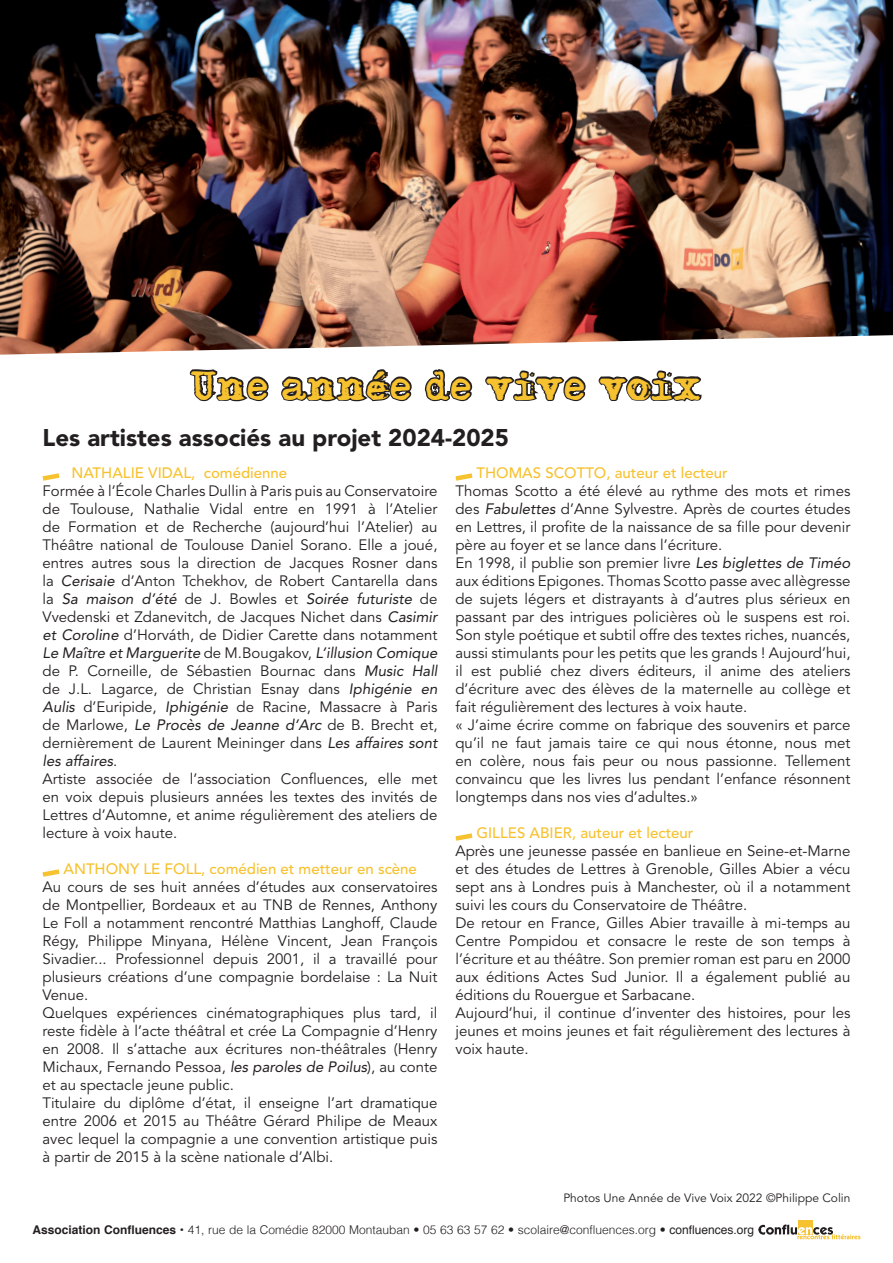
<style>
.page{position:relative;width:893px;height:1263px;background:#fff}
.page>*{position:absolute;margin:0;border:0;box-sizing:border-box;transform-origin:0 0}
.t1{font:36px "Adler";color:#f7c22f}
.t2{font:900 24px "Avenir LT Std";color:#231f20}
.t3{font:15px/18px "Avenir LT Std";color:#231f20}
.t4{font:500 15px "Avenir LT Std";color:#f7c22f}
.t5{font:300 12px "Helvetica";color:#231f20}
.t6{font:12px "Avenir LT Std";color:#231f20}
.s1{font-style:italic}
.s2{font-weight:700}
.s3{font-weight:400}
</style>
<div class="page">
<div style="left:798px;top:1220px;width:14px;height:15px;background:#f7c22f"></div>
<svg style="left:758px;top:1224px;width:103px;height:15px"></svg>
<svg style="left:189px;top:369px;width:80px;height:33px"></svg>
<svg style="left:281px;top:369px;width:131px;height:33px"></svg>
<svg style="left:424px;top:369px;width:49px;height:33px"></svg>
<svg style="left:485px;top:370px;width:101px;height:32px"></svg>
<svg style="left:598px;top:370px;width:104px;height:32px"></svg>
<svg style="left:42px;top:473px;width:18px;height:8px"></svg>
<svg style="left:42px;top:869px;width:18px;height:8px"></svg>
<svg style="left:455px;top:473px;width:18px;height:8px"></svg>
<svg style="left:455px;top:833px;width:18px;height:8px"></svg>
<img style="left:0;top:0;width:893px;height:355px">
<h1 class="t1" style="left:191px;top:371px;width:512px">Une année de vive voix</h1>
<h2 class="t2" style="left:43px;top:423px;width:468px">Les artistes associés au projet 2024-2025</h2>
<p class="t4" style="left:72px;top:464px;width:96px">Nathalie VIdal</p>
<p class="t4" style="left:191px;top:464px;width:97px">, comédienne</p>
<p class="t3" style="left:43px;top:482px;width:396px">Formée à l’École Charles Dullin à Paris puis au Conservatoire de Toulouse, Nathalie Vidal entre en 1991 à l’Atelier de Formation et de Recherche (aujourd’hui l’Atelier) au Théâtre national de Toulouse Daniel Sorano. Elle a joué, entres autres sous la direction de Jacques Rosner dans la <span class="s1">Cerisaie</span> d’Anton Tchekhov, de Robert Cantarella dans la <span class="s1">Sa maison d’été</span> de J. Bowles et <span class="s1">Soirée futuriste</span> de Vvedenski et Zdanevitch, de Jacques Nichet dans <span class="s1">Casimir et Coroline</span> d’Horváth, de Didier Carette dans notamment <span class="s1">Le Maître et Marguerite</span> de M.Bougakov, <span class="s1">L’illusion Comique </span>de P. Corneille, de Sébastien Bournac dans <span class="s1">Music Hall </span>de J.L. Lagarce, de Christian Esnay dans <span class="s1">Iphigénie en Aulis</span> d’Euripide, <span class="s1">Iphigénie</span> de Racine, Massacre à Paris de Marlowe, <span class="s1">Le Procès de Jeanne d’Arc</span> de B. Brecht et, dernièrement de Laurent Meininger dans <span class="s1">Les affaires sont les affaires</span>.<br>Artiste associée de l’association Confluences, elle met en voix depuis plusieurs années les textes des invités de Lettres d’Automne, et anime régulièrement des ateliers de lecture à voix haute.</p>
<p class="t4" style="left:63px;top:860px;width:120px">Anthony Le Foll</p>
<p class="t4" style="left:201px;top:860px;width:217px">, comédien et metteur en scène</p>
<p class="t3" style="left:43px;top:878px;width:396px">Au cours de ses huit années d’études aux conservatoires de Montpellier, Bordeaux et au TNB de Rennes, Anthony Le Foll a notamment rencontré Matthias Langhoff, Claude Régy, Philippe Minyana, Hélène Vincent, Jean François Sivadier... Professionnel depuis 2001, il a travaillé pour plusieurs créations d’une compagnie bordelaise : La Nuit Venue.<br>Quelques expériences cinématographiques plus tard, il reste fidèle à l’acte théâtral et crée La Compagnie d’Henry en 2008. Il s’attache aux écritures non-théâtrales (Henry Michaux, Fernando Pessoa, <span class="s1">les paroles de Poilus</span>), au conte et au spectacle jeune public.<br>Titulaire du diplôme d’état, il enseigne l’art dramatique entre 2006 et 2015 au Théâtre Gérard Philipe de Meaux avec lequel la compagnie a une convention artistique puis à partir de 2015 à la scène nationale d’Albi.</p>
<p class="t4" style="left:476px;top:464px;width:32px">Thomas</p>
<p class="t4" style="left:545px;top:464px;width:20px">Scotto</p>
<p class="t4" style="left:606px;top:464px;width:123px">, auteur et lecteur</p>
<p class="t3" style="left:455px;top:482px;width:396px">Thomas Scotto a été élevé au rythme des mots et rimes des <span class="s1">Fabulettes</span> d’Anne Sylvestre. Après de courtes études en Lettres, il profite de la naissance de sa fille pour devenir père au foyer et se lance dans l’écriture.<br>En 1998, il publie son premier livre <span class="s1">Les biglettes de Timéo </span>aux éditions Epigones. Thomas Scotto passe avec allègresse de sujets légers et distrayants à d’autres plus sérieux en passant par des intrigues policières où le suspens est roi.<br>Son style poétique et subtil offre des textes riches, nuancés, aussi stimulants pour les petits que les grands ! Aujourd’hui, il est publié chez divers éditeurs, il anime des ateliers d’écriture avec des élèves de la maternelle au collège et fait régulièrement des lectures à voix haute.<br>« J’aime écrire comme on fabrique des souvenirs et parce qu’il ne faut jamais taire ce qui nous étonne, nous met en colère, nous fais peur ou nous passionne. Tellement convaincu que les livres lus pendant l’enfance résonnent longtemps dans nos vies d’adultes.»</p>
<p class="t4" style="left:476px;top:824px;width:219px">Gilles Abier, auteur et lecteur</p>
<p class="t3" style="left:455px;top:842px;width:396px">Après une jeunesse passée en banlieue en Seine-et-Marne et des études de Lettres à Grenoble, Gilles Abier a vécu sept ans à Londres puis à Manchester, où il a notamment suivi les cours du Conservatoire de Théâtre.<br>De retour en France, Gilles Abier travaille à mi-temps au Centre Pompidou et consacre le reste de son temps à l’écriture et au théâtre. Son premier roman est paru en 2000 aux éditions Actes Sud Junior. Il a également publié au éditions du Rouergue et Sarbacane.<br>Aujourd’hui, il continue d’inventer des histoires, pour les jeunes et moins jeunes et fait régulièrement des lectures à voix haute.</p>
<p class="t6" style="left:563px;top:1190px;width:289px">Photos Une Année de Vive Voix 2022 ©Philippe Colin</p>
<p class="t5" style="left:32px;top:1219px;width:731px"><span class="s2">Association Confluences •</span> 41, rue de la Comédie 82000 Montauban • 05 63 63 57 62 • scolaire@confluences.org • <span class="s3">confluences.org •</span></p>
</div>
